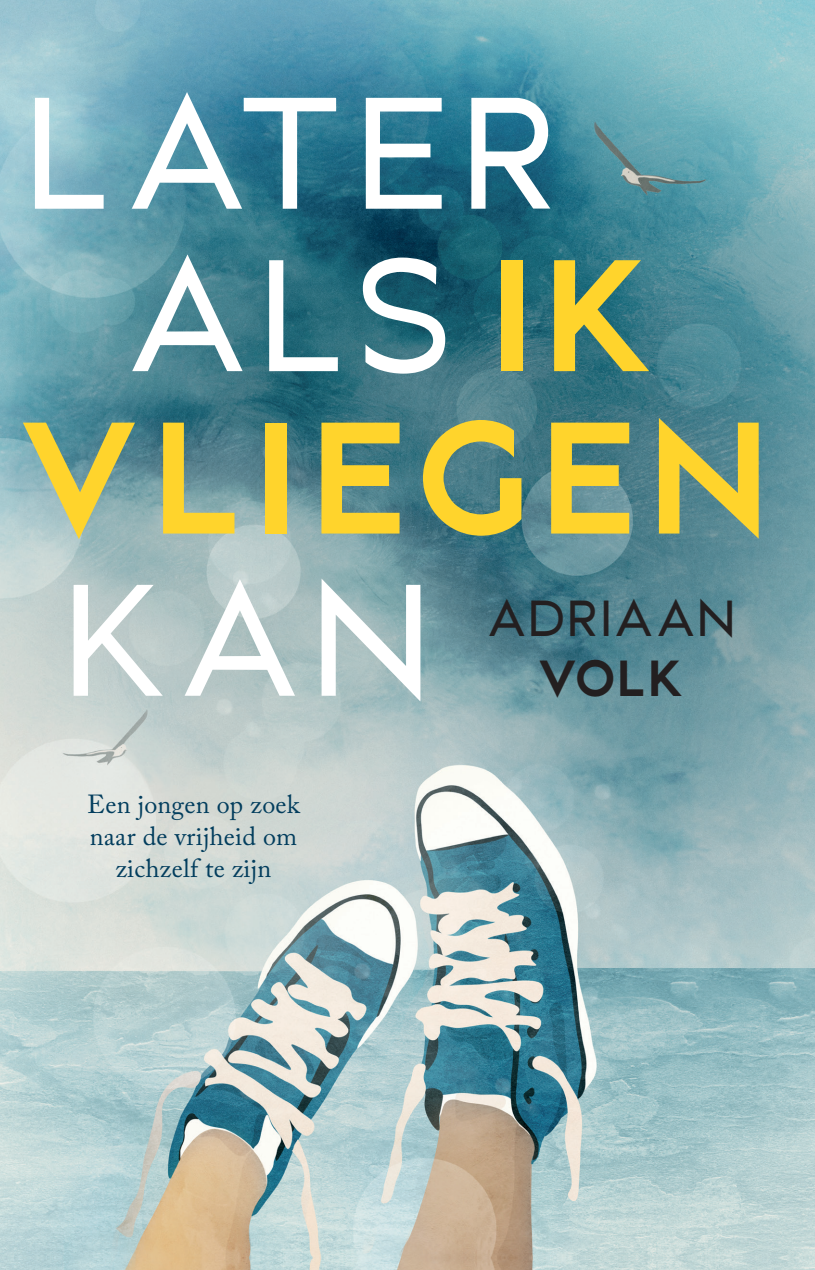
<style>
.page{position:relative;width:815px;height:1270px;background:#fff}
.page>*{position:absolute;margin:0;border:0;box-sizing:border-box;transform-origin:0 0}
.t1{font:156px "Atami";letter-spacing:.06em;color:#fff}
.t2{font:700 156px "Atami";letter-spacing:.07em;color:#ffd42c}
.t3{font:49.8px "Atami";letter-spacing:.03em;color:#231f20}
.t4{font:700 49.8px "Atami";color:#231f20}
.t5{font:26px/32px "Adobe Caslon Pro";letter-spacing:.01em;color:#023d5d;text-align:center}
.s1{font-weight:700;color:#ffd42c}
</style>
<div class="page">
<img style="left:0;top:0;width:814px;height:1270px">
<h1 class="t1" style="left:26px;top:59px;width:535px">LATER</h1>
<h1 class="t1" style="left:124px;top:221px;width:535px">ALS <span class="s1">IK</span></h1>
<h1 class="t2" style="left:15px;top:384px;width:754px">VLIEGEN</h1>
<h1 class="t1" style="left:64px;top:546px;width:367px">KAN</h1>
<p class="t5" style="left:87px;top:788px;width:214px">Een jongen op zoek naar de vrijheid om zichzelf te zijn</p>
<h2 class="t3" style="left:486px;top:588px;width:250px">ADRIAAN</h2>
<h2 class="t4" style="left:537px;top:648px;width:149px">VOLK</h2>
</div>
